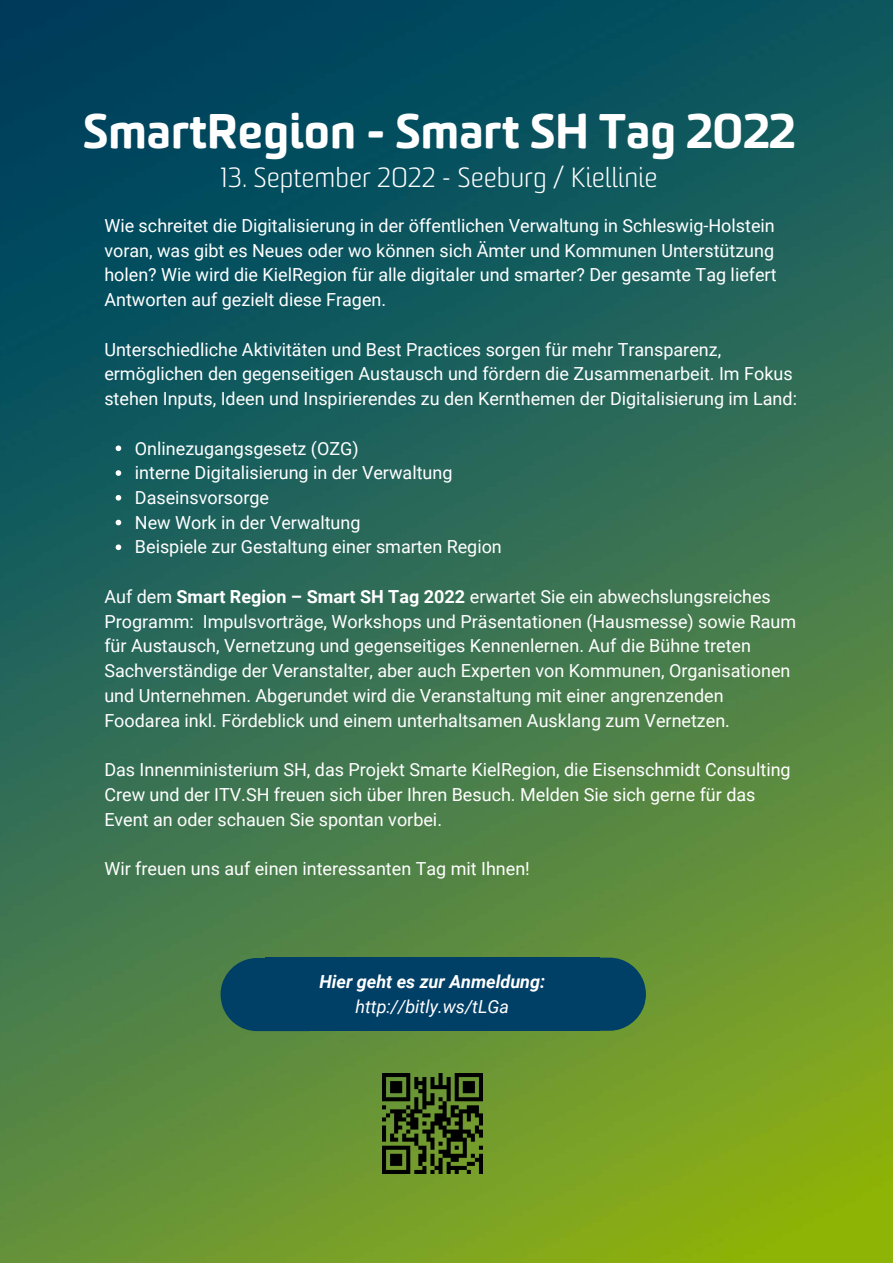
<style>
.page{position:relative;width:893px;height:1264px;background:#fff}
.page>*{position:absolute;margin:0;border:0;box-sizing:border-box;transform-origin:0 0}
.t1{font:900 47.25px "Sommet Rounded";color:#fff}
.t2{font:300 27px "Sommet";color:#fff}
.t3{font:18px/24.8px "Roboto";color:#fff}
.t4{font:italic 700 18px "Roboto";color:#fff}
.t5{font:italic 18px "Roboto";color:#fff}
.s1{font-weight:700}
</style>
<div class="page">
<img style="left:0;top:0;width:892px;height:1262px">
<svg style="left:599px;top:957px;width:47px;height:73px;background:#124e5d"></svg>
<svg style="left:220px;top:958px;width:89px;height:73px;background:#0f4b5f"></svg>
<div style="left:265px;top:957px;width:334px;height:73px;background:#003f66"></div>
<img style="left:382px;top:1073px;width:100px;height:100px">
<svg style="left:116px;top:445px;width:5px;height:6px"></svg>
<svg style="left:116px;top:470px;width:5px;height:6px"></svg>
<svg style="left:116px;top:495px;width:5px;height:5px"></svg>
<svg style="left:116px;top:519px;width:5px;height:6px"></svg>
<svg style="left:116px;top:544px;width:5px;height:6px"></svg>
<h1 class="t1" style="left:83px;top:105px;width:713px">SmartRegion - Smart SH Tag 2022</h1>
<h2 class="t2" style="left:220px;top:162px;width:438px">13. September 2022 - Seeburg / Kiellinie</h2>
<p class="t3" style="left:104px;top:213px;width:673px">Wie schreitet die Digitalisierung in der öffentlichen Verwaltung in Schleswig-Holstein voran, was gibt es Neues oder wo können sich Ämter und Kommunen Unterstützung holen? Wie wird die KielRegion für alle digitaler und smarter? Der gesamte Tag liefert Antworten auf gezielt diese Fragen.</p>
<p class="t3" style="left:104px;top:337px;width:694px">Unterschiedliche Aktivitäten und Best Practices sorgen für mehr Transparenz, ermöglichen den gegenseitigen Austausch und fördern die Zusammenarbeit. Im Fokus stehen Inputs, Ideen und Inspirierendes zu den Kernthemen der Digitalisierung im Land:</p>
<p class="t3" style="left:135px;top:436px;width:368px">Onlinezugangsgesetz (OZG)<br>interne Digitalisierung in der Verwaltung<br>Daseinsvorsorge<br>New Work in der Verwaltung<br>Beispiele zur Gestaltung einer smarten Region</p>
<p class="t3" style="left:104px;top:584px;width:693px">Auf dem <span class="s1">Smart Region – Smart SH Tag 2022</span> erwartet Sie ein abwechslungsreiches Programm: Impulsvorträge, Workshops und Präsentationen (Hausmesse) sowie Raum für Austausch, Vernetzung und gegenseitiges Kennenlernen. Auf die Bühne treten Sachverständige der Veranstalter, aber auch Experten von Kommunen, Organisationen und Unternehmen. Abgerundet wird die Veranstaltung mit einer angrenzenden Foodarea inkl. Fördeblick und einem unterhaltsamen Ausklang zum Vernetzen.</p>
<p class="t3" style="left:104px;top:757px;width:687px">Das Innenministerium SH, das Projekt Smarte KielRegion, die Eisenschmidt Consulting<br>Crew und der ITV.SH freuen sich über Ihren Besuch. Melden Sie sich gerne für das<br>Event an oder schauen Sie spontan vorbei.</p>
<p class="t3" style="left:104px;top:856px;width:427px">Wir freuen uns auf einen interessanten Tag mit Ihnen!</p>
<p class="t4" style="left:319px;top:971px;width:227px">Hier geht es zur Anmeldung:</p>
<p class="t5" style="left:355px;top:996px;width:155px">http://bitly.ws/tLGa</p>
</div>
